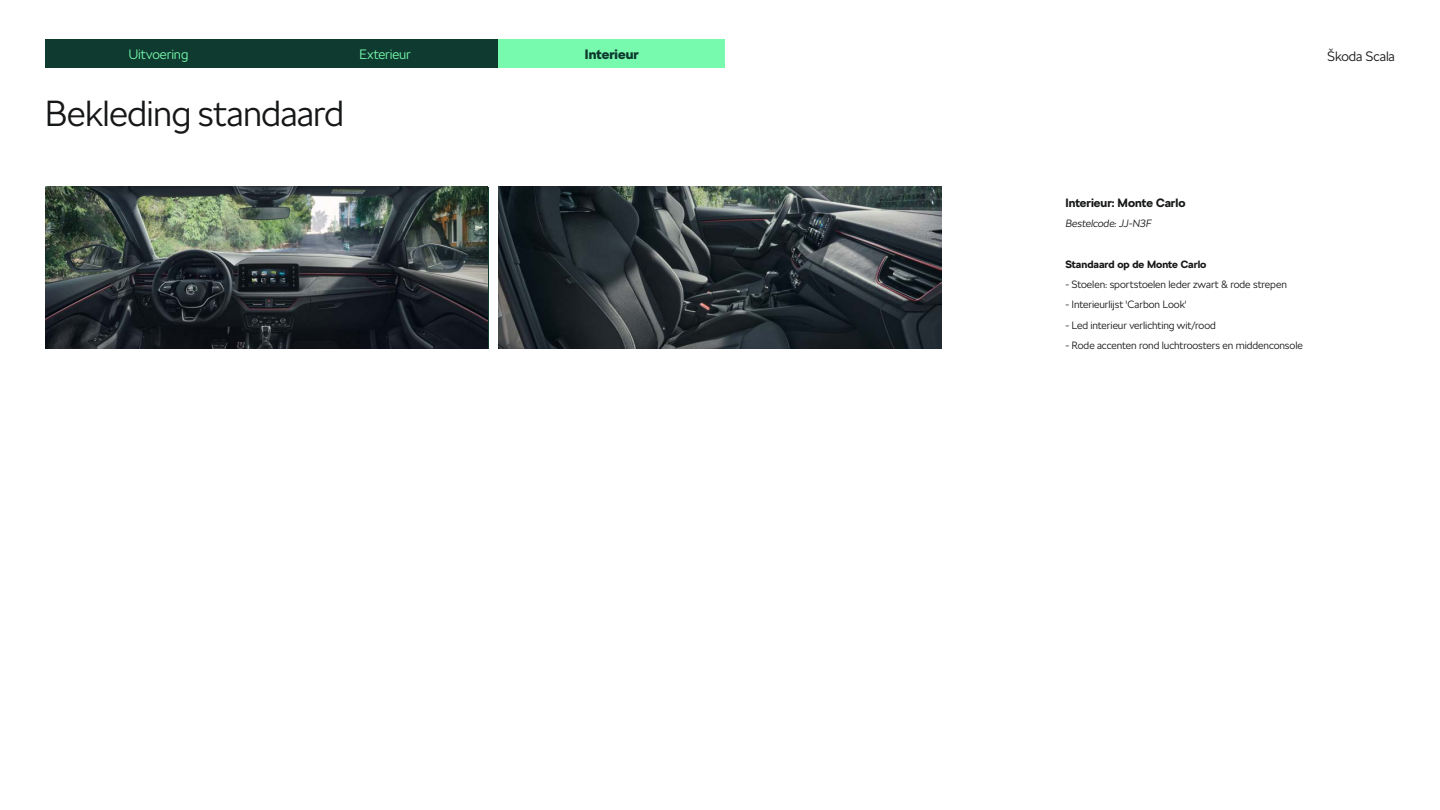
<style>
.page{position:relative;width:1440px;height:810px;background:#fff}
.page>*{position:absolute;margin:0;border:0;box-sizing:border-box;transform-origin:0 0}
.t1{font:300 36px "SKODA Next";letter-spacing:-.015em;color:#161718}
.t2{font:300 13.5px "SKODA Next";letter-spacing:-.01em;color:#78faae}
.t3{font:300 13.5px "SKODA Next";letter-spacing:-.01em;color:#161718}
.t4{font:900 13.5px "SKODA Next";color:#0e3a2f}
.t5{font:700 12px "SKODA Next";color:#161718}
.t6{font:300 10.5px "SKODA Next";letter-spacing:-.005em;color:#161718}
.t7{font:700 10.5px "SKODA Next";color:#161718}
.t8{font:italic 300 10.5px "SKODA Next";letter-spacing:-.005em;color:#161718}
</style>
<div class="page">
<img style="left:499px;top:187px;width:442px;height:162px">
<img style="left:45px;top:187px;width:443px;height:162px">
<div style="left:45px;top:39px;width:227px;height:29px;background:#0e3a2f"></div>
<div style="left:272px;top:39px;width:227px;height:29px;background:#0e3a2f"></div>
<div style="left:499px;top:39px;width:226px;height:29px;background:#78faae"></div>
<p class="t2" style="left:128px;top:46px;width:62px">Uitvoering</p>
<p class="t2" style="left:359px;top:46px;width:53px">Exterieur</p>
<p class="t4" style="left:585px;top:46px;width:55px">Interieur</p>
<p class="t3" style="left:1327px;top:49px;width:69px">Škoda Scala</p>
<h1 class="t1" style="left:45px;top:92px;width:301px">Bekleding standaard</h1>
<p class="t5" style="left:1065px;top:196px;width:122px">Interieur: Monte Carlo</p>
<p class="t8" style="left:1065px;top:217px;width:88px">Bestelcode: JJ-N3F</p>
<p class="t7" style="left:1065px;top:258px;width:143px">Standaard op de Monte Carlo</p>
<p class="t6" style="left:1065px;top:278px;width:223px">- Stoelen: sportstoelen leder zwart &amp; rode strepen</p>
<p class="t6" style="left:1065px;top:298px;width:123px">- Interieurlijst 'Carbon Look'</p>
<p class="t6" style="left:1065px;top:319px;width:152px">- Led interieur verlichting wit/rood</p>
<p class="t6" style="left:1065px;top:339px;width:239px">- Rode accenten rond luchtroosters en middenconsole</p>
</div>
